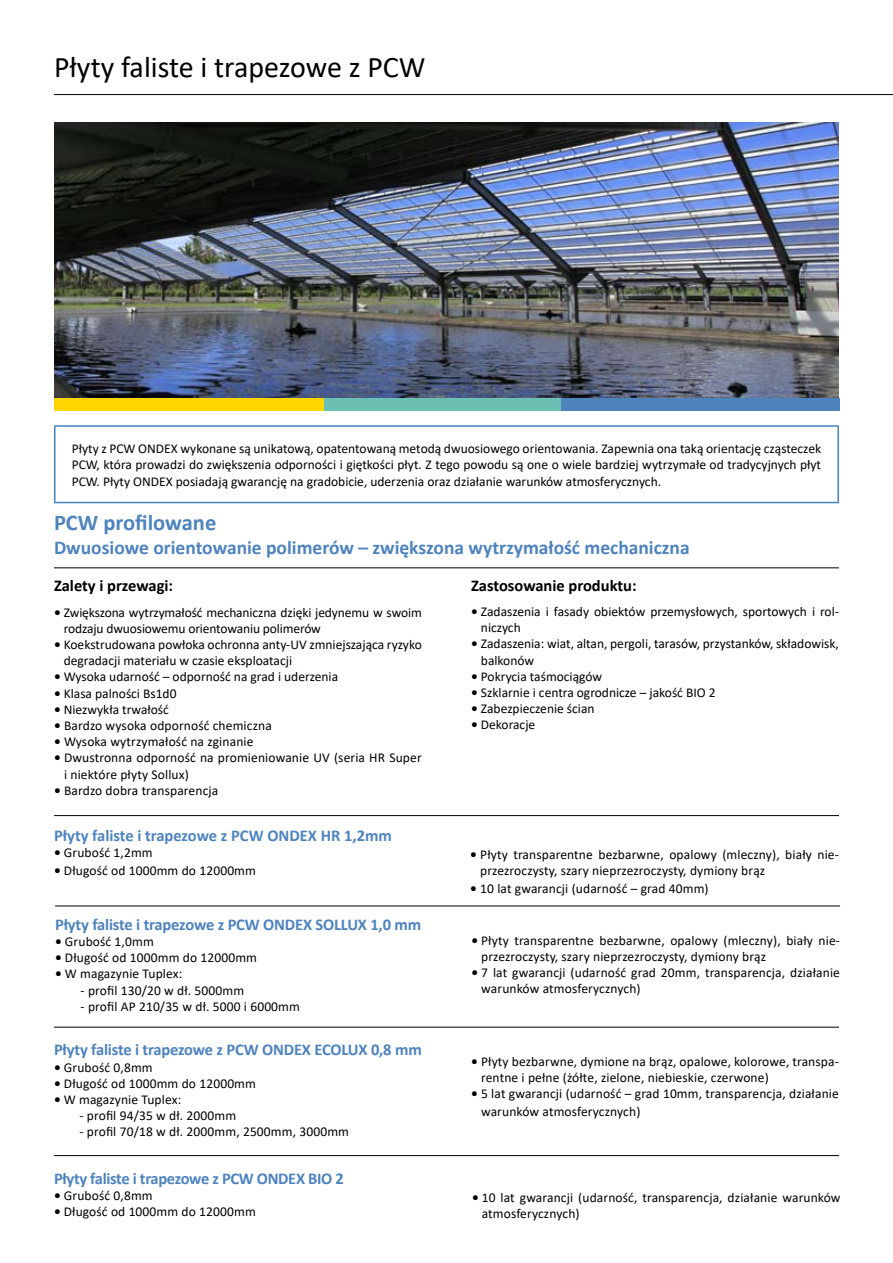
<style>
.page{position:relative;width:893px;height:1263px;background:#fff}
.page>*{position:absolute;margin:0;border:0;box-sizing:border-box;transform-origin:0 0}
.t1{font:30px "Calibri";color:#000}
.t2{font:700 22.5px "Calibri";color:#4e83be}
.t3{font:700 19.5px "Calibri";color:#4e83be}
.t4{font:700 16.5px "Calibri";letter-spacing:-.01em;color:#4e83be}
.t5{font:700 16.5px "Calibri";color:#000}
.t6{font:13.5px/16.2px "Calibri";letter-spacing:.01em;color:#000}
.t7{font:13.5px/16.2px "Calibri";letter-spacing:-.01em;color:#000}
.s1{font-weight:700}
</style>
<div class="page">
<img style="left:54px;top:122px;width:785px;height:277px">
<hr style="left:54px;top:94px;width:839px;height:1px;background:#000">
<hr style="left:54px;top:425px;width:785px;height:2px;background:#4682be">
<hr style="left:54px;top:427px;width:2px;height:75px;background:#4682be">
<hr style="left:837px;top:427px;width:2px;height:75px;background:#4682be">
<hr style="left:54px;top:502px;width:785px;height:1px;background:#4682be">
<div style="left:54px;top:399px;width:270px;height:12px;background:#ffd500"></div>
<div style="left:324px;top:399px;width:251px;height:12px;background:#6bc0b3"></div>
<div style="left:561px;top:399px;width:279px;height:12px;background:#4e83be"></div>
<hr style="left:54px;top:568px;width:785px;height:1px;background:#000">
<hr style="left:54px;top:815px;width:785px;height:1px;background:#000">
<hr style="left:55px;top:906px;width:785px;height:1px;background:#000">
<hr style="left:54px;top:1027px;width:785px;height:1px;background:#000">
<hr style="left:54px;top:1155px;width:785px;height:1px;background:#000">
<h1 class="t1" style="left:54px;top:46px;width:373px">Płyty faliste i trapezowe z PCW</h1>
<p class="t6" style="left:72px;top:440px;width:751px;text-align:justify">Płyty z PCW ONDEX wykonane są unikatową, opatentowaną metodą dwuosiowego orientowania. Zapewnia ona taką orientację cząsteczek PCW, która prowadzi do zwiększenia odporności i giętkości płyt. Z tego powodu są one o wiele bardziej wytrzymałe od tradycyjnych płyt PCW. Płyty ONDEX posiadają gwarancję na gradobicie, uderzenia oraz działanie warunków atmosferycznych.</p>
<h2 class="t2" style="left:54px;top:507px;width:164px">PCW profilowane</h2>
<h3 class="t3" style="left:54px;top:533px;width:637px">Dwuosiowe orientowanie polimerów – zwiększona wytrzymałość mechaniczna</h3>
<p class="t5" style="left:54px;top:574px;width:121px">Zalety i przewagi:</p>
<p class="t7" style="left:64px;top:604px;width:359px;text-indent:-10px"><span class="s1">•</span> Zwiększona wytrzymałość mechaniczna dzięki jedynemu w swoim rodzaju dwuosiowemu orientowaniu polimerów</p>
<p class="t6" style="left:64px;top:636px;width:359px;text-indent:-10px"><span class="s1">•</span> Koekstrudowana powłoka ochronna anty-UV zmniejszająca ryzyko degradacji materiału w czasie eksploatacji</p>
<p class="t6" style="left:54px;top:668px;width:286px"><span class="s1">•</span> Wysoka udarność – odporność na grad i uderzenia</p>
<p class="t6" style="left:54px;top:685px;width:124px"><span class="s1">•</span> Klasa palności Bs1d0</p>
<p class="t6" style="left:54px;top:701px;width:116px"><span class="s1">•</span> Niezwykła trwałość</p>
<p class="t6" style="left:54px;top:717px;width:219px"><span class="s1">•</span> Bardzo wysoka odporność chemiczna</p>
<p class="t6" style="left:54px;top:733px;width:201px"><span class="s1">•</span> Wysoka wytrzymałość na zginanie</p>
<p class="t6" style="left:64px;top:749px;width:359px;text-indent:-10px"><span class="s1">•</span> Dwustronna odporność na promieniowanie UV (seria HR Super i niektóre płyty Sollux)</p>
<p class="t6" style="left:54px;top:782px;width:166px"><span class="s1">•</span> Bardzo dobra transparencja</p>
<p class="t5" style="left:471px;top:573px;width:167px">Zastosowanie produktu:</p>
<p class="t6" style="left:481px;top:603px;width:360px;text-indent:-10px"><span class="s1">•</span> Zadaszenia i fasady obiektów przemysłowych, sportowych i rol&shy;niczych</p>
<p class="t6" style="left:481px;top:635px;width:360px;text-indent:-10px"><span class="s1">•</span> Zadaszenia: wiat, altan, pergoli, tarasów, przystanków, składowisk, balkonów</p>
<p class="t6" style="left:471px;top:668px;width:133px"><span class="s1">•</span> Pokrycia taśmociągów</p>
<p class="t6" style="left:471px;top:684px;width:246px"><span class="s1">•</span> Szklarnie i centra ogrodnicze – jakość BIO 2</p>
<p class="t6" style="left:471px;top:700px;width:125px"><span class="s1">•</span> Zabezpieczenie ścian</p>
<p class="t6" style="left:471px;top:716px;width:66px"><span class="s1">•</span> Dekoracje</p>
<p class="t4" style="left:54px;top:823px;width:339px">Płyty faliste i trapezowe z PCW ONDEX HR 1,2mm</p>
<p class="t6" style="left:54px;top:844px;width:100px"><span class="s1">•</span> Grubość 1,2mm</p>
<p class="t6" style="left:54px;top:862px;width:204px"><span class="s1">•</span> Długość od 1000mm do 12000mm</p>
<p class="t4" style="left:55px;top:913px;width:368px">Płyty faliste i trapezowe z PCW ONDEX SOLLUX 1,0 mm</p>
<p class="t6" style="left:55px;top:933px;width:100px"><span class="s1">•</span> Grubość 1,0mm</p>
<p class="t6" style="left:55px;top:949px;width:204px"><span class="s1">•</span> Długość od 1000mm do 12000mm</p>
<p class="t6" style="left:55px;top:965px;width:129px"><span class="s1">•</span> W magazynie Tuplex:</p>
<p class="t6" style="left:81px;top:982px;width:165px">- profil 130/20 w dł. 5000mm</p>
<p class="t6" style="left:81px;top:998px;width:221px">- profil AP 210/35 w dł. 5000 i 6000mm</p>
<p class="t4" style="left:54px;top:1038px;width:369px">Płyty faliste i trapezowe z PCW ONDEX ECOLUX 0,8 mm</p>
<p class="t6" style="left:54px;top:1058px;width:100px"><span class="s1">•</span> Grubość 0,8mm</p>
<p class="t6" style="left:54px;top:1075px;width:204px"><span class="s1">•</span> Długość od 1000mm do 12000mm</p>
<p class="t6" style="left:54px;top:1091px;width:129px"><span class="s1">•</span> W magazynie Tuplex:</p>
<p class="t6" style="left:79px;top:1107px;width:158px">- profil 94/35 w dł. 2000mm</p>
<p class="t6" style="left:79px;top:1123px;width:271px">- profil 70/18 w dł. 2000mm, 2500mm, 3000mm</p>
<p class="t4" style="left:54px;top:1166px;width:291px">Płyty faliste i trapezowe z PCW ONDEX BIO 2</p>
<p class="t6" style="left:54px;top:1187px;width:100px"><span class="s1">•</span> Grubość 0,8mm</p>
<p class="t6" style="left:54px;top:1203px;width:203px"><span class="s1">•</span> Długość od 1000mm do 12000mm</p>
<p class="t6" style="left:480px;top:845px;width:360px;text-indent:-10px"><span class="s1">•</span> Płyty transparentne bezbarwne, opalowy (mleczny), biały nie&shy;przezroczysty, szary nieprzezroczysty, dymiony brąz</p>
<p class="t6" style="left:470px;top:880px;width:240px"><span class="s1">•</span> 10 lat gwarancji (udarność – grad 40mm)</p>
<p class="t6" style="left:481px;top:932px;width:360px;text-indent:-10px"><span class="s1">•</span> Płyty transparentne bezbarwne, opalowy (mleczny), biały nie&shy;przezroczysty, szary nieprzezroczysty, dymiony brąz</p>
<p class="t6" style="left:481px;top:964px;width:360px;text-indent:-10px"><span class="s1">•</span> 7 lat gwarancji (udarność grad 20mm, transparencja, działanie warunków atmosferycznych)</p>
<p class="t6" style="left:481px;top:1053px;width:359px;text-indent:-10px"><span class="s1">•</span> Płyty bezbarwne, dymione na brąz, opalowe, kolorowe, transpa&shy;rentne i pełne (żółte, zielone, niebieskie, czerwone)</p>
<p class="t6" style="left:481px;top:1084px;width:359px;line-height:18px;text-indent:-10px"><span class="s1">•</span> 5 lat gwarancji (udarność – grad 10mm, transparencja, działanie warunków atmosferycznych)</p>
<p class="t6" style="left:482px;top:1189px;width:360px;text-indent:-10px"><span class="s1">•</span> 10 lat gwarancji (udarność, transparencja, działanie warunków atmosferycznych)</p>
</div>
